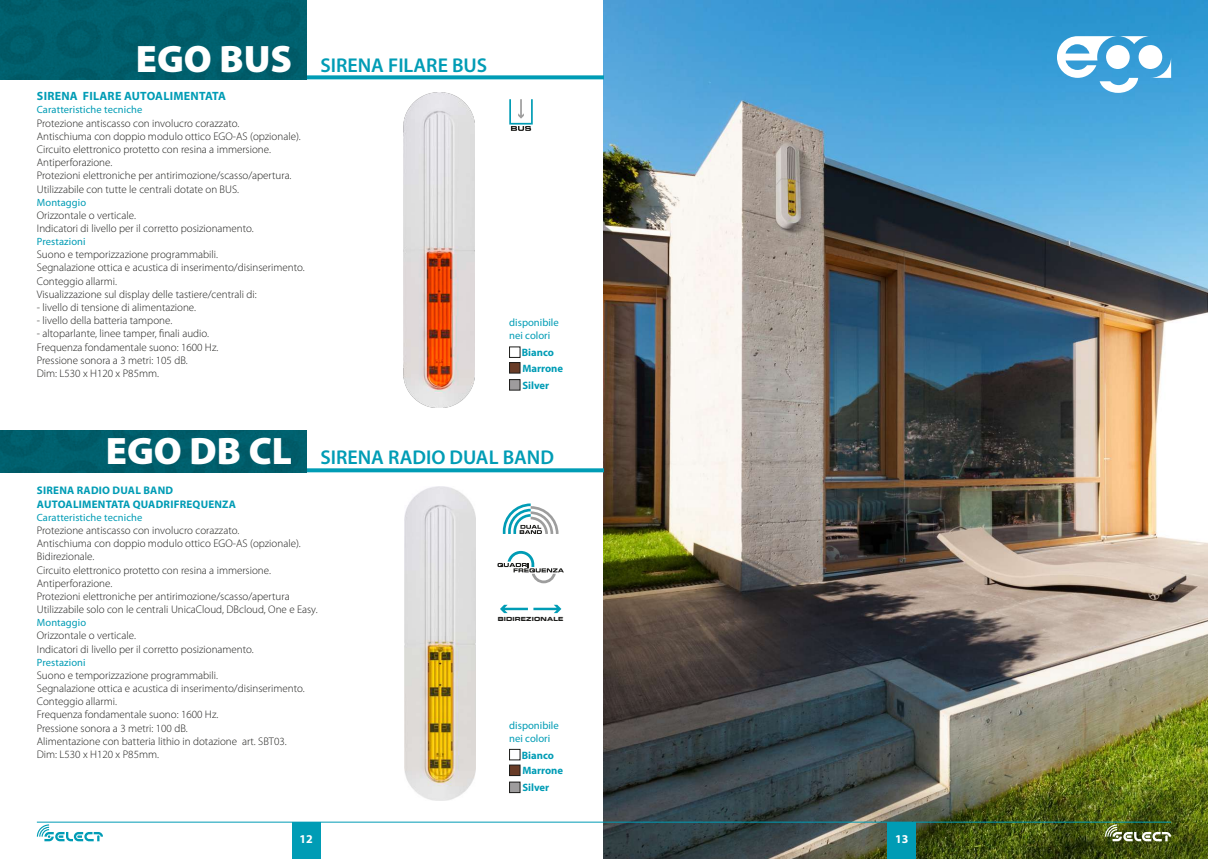
<style>
.page{position:relative;width:1208px;height:859px;background:#fff}
.page>*{position:absolute;margin:0;border:0;box-sizing:border-box;transform-origin:0 0}
.t1{font:600 20px "Myriad Pro";color:#009cb5}
.t2{font:700 12px "Myriad Pro";letter-spacing:.02em;color:#009cb5}
.t3{font:700 12px "Myriad Pro";color:#fff}
.t4{font:300 11px/13.2px "Myriad Pro";color:#1d1d1b}
.t5{font:700 11px/13.2px "Myriad Pro";letter-spacing:.02em;color:#009cb5}
.t6{font:10.7px/12.8px "Myriad Pro";color:#009cb5}
.t7{font:700 10.7px/15.7px "Myriad Pro";color:#009cb5}
.t8{font:10.5px "Myriad Pro";letter-spacing:.01em;color:#009cb5}
.t9{font:5.6px "Eurostile LT Std Bold Ex 2";letter-spacing:.025em;color:#1d1d1b}
.s1{font-weight:900;font-size:38.4px;color:#fff}
</style>
<div class="page">
<img style="left:604px;top:0;width:604px;height:859px">
<div style="left:292px;top:822px;width:28px;height:37px;background:#009cb5"></div>
<div style="left:887px;top:822px;width:29px;height:37px;background:#009cb5"></div>
<svg style="left:37px;top:824px;width:66px;height:17px"></svg>
<svg style="left:1105px;top:824px;width:66px;height:17px"></svg>
<hr style="left:37px;top:822px;width:1134px;height:1px;background:#009cb5">
<svg style="left:306px;top:75px;width:298px;height:4px"></svg>
<img style="left:404px;top:93px;width:70px;height:314px">
<img style="left:405px;top:486px;width:70px;height:315px">
<svg style="left:503px;top:503px;width:55px;height:31px"></svg>
<svg style="left:497px;top:551px;width:67px;height:32px"></svg>
<svg style="left:306px;top:468px;width:298px;height:4px"></svg>
<div style="left:0;top:0;width:306px;height:79px;background:#005f6c"></div>
<div style="left:509px;top:749px;width:11px;height:11px;border:1px solid #1d1d1b"></div>
<div style="left:509px;top:765px;width:11px;height:10px;background:#693c27"></div>
<div style="left:509px;top:765px;width:11px;height:11px;border:1px solid #1d1d1b"></div>
<div style="left:509px;top:782px;width:11px;height:11px;background:#9e9c9d"></div>
<div style="left:509px;top:782px;width:11px;height:11px;border:1px solid #1d1d1b"></div>
<div style="left:509px;top:347px;width:11px;height:11px;border:1px solid #1d1d1b"></div>
<div style="left:509px;top:363px;width:11px;height:10px;background:#693c27"></div>
<div style="left:509px;top:362px;width:11px;height:11px;border:1px solid #1d1d1b"></div>
<div style="left:509px;top:380px;width:11px;height:10px;background:#9e9c9d"></div>
<div style="left:509px;top:379px;width:11px;height:11px;border:1px solid #1d1d1b"></div>
<div style="left:0;top:431px;width:306px;height:41px;background:#005f6c"></div>
<svg style="left:1057px;top:36px;width:114px;height:57px"></svg>
<svg style="left:509px;top:99px;width:24px;height:32px"></svg>
<svg style="left:500px;top:605px;width:61px;height:8px"></svg>
<h1 class="t1" style="left:136px;top:53px;width:353px"><span class="s1">EGO BUS</span> SIRENA FILARE BUS</h1>
<p class="t2" style="left:37px;top:88px;width:190px">SIRENA FILARE AUTOALIMENTATA</p>
<p class="t8" style="left:37px;top:103px;width:107px">Caratteristiche tecniche</p>
<p class="t4" style="left:37px;top:116px;width:265px">Protezione antiscasso con involucro corazzato.<br>Antischiuma con doppio modulo ottico EGO-AS (opzionale).<br>Circuito elettronico protetto con resina a immersione.<br>Antiperforazione.<br>Protezioni elettroniche per antirimozione/scasso/apertura.<br>Utilizzabile con tutte le centrali dotate on BUS.</p>
<p class="t8" style="left:37px;top:196px;width:51px">Montaggio</p>
<p class="t4" style="left:37px;top:208px;width:218px">Orizzontale o verticale.<br>Indicatori di livello per il corretto posizionamento.</p>
<p class="t8" style="left:37px;top:235px;width:50px">Prestazioni</p>
<p class="t4" style="left:37px;top:248px;width:269px">Suono e temporizzazione programmabili.<br>Segnalazione ottica e acustica di inserimento/disinserimento.<br>Conteggio allarmi.<br>Visualizzazione sul display delle tastiere/centrali di:</p>
<p class="t4" style="left:37px;top:301px;width:161px">- livello di tensione di alimentazione.</p>
<p class="t4" style="left:37px;top:314px;width:137px">- livello della batteria tampone.</p>
<p class="t4" style="left:37px;top:327px;width:183px">- altoparlante, linee tamper, finali audio.<br>Frequenza fondamentale suono: 1600 Hz.<br>Pressione sonora a 3 metri: 105 dB.<br>Dim: L530 x H120 x P85mm.</p>
<p class="t6" style="left:509px;top:316px;width:51px">disponibile nei colori</p>
<p class="t7" style="left:522px;top:344px;width:43px">Bianco<br>Marrone</p>
<p class="t7" style="left:522px;top:377px;width:28px">Silver</p>
<h1 class="t1" style="left:106px;top:445px;width:449px"><span class="s1">EGO DB CL</span> SIRENA RADIO DUAL BAND</h1>
<p class="t5" style="left:37px;top:484px;width:201px">SIRENA RADIO DUAL BAND<br>AUTOALIMENTATA QUADRIFREQUENZA</p>
<p class="t8" style="left:37px;top:511px;width:107px">Caratteristiche tecniche</p>
<p class="t4" style="left:37px;top:524px;width:282px">Protezione antiscasso con involucro corazzato.<br>Antischiuma con doppio modulo ottico EGO-AS (opzionale).<br>Bidirezionale.<br>Circuito elettronico protetto con resina a immersione.<br>Antiperforazione.<br>Protezioni elettroniche per antirimozione/scasso/apertura Utilizzabile solo con le centrali UnicaCloud, DBcloud, One e Easy.</p>
<p class="t8" style="left:37px;top:616px;width:51px">Montaggio</p>
<p class="t4" style="left:37px;top:629px;width:218px">Orizzontale o verticale.<br>Indicatori di livello per il corretto posizionamento.</p>
<p class="t8" style="left:37px;top:656px;width:50px">Prestazioni</p>
<p class="t4" style="left:37px;top:668px;width:269px">Suono e temporizzazione programmabili.<br>Segnalazione ottica e acustica di inserimento/disinserimento.<br>Conteggio allarmi.<br>Frequenza fondamentale suono: 1600 Hz.<br>Pressione sonora a 3 metri: 100 dB.<br>Alimentazione con batteria lithio in dotazione art. SBT03.<br>Dim: L530 x H120 x P85mm.</p>
<p class="t9" style="left:498px;top:615px;width:67px">BIDIREZIONALE</p>
<p class="t6" style="left:509px;top:719px;width:51px">disponibile nei colori</p>
<p class="t7" style="left:522px;top:747px;width:43px">Bianco<br>Marrone</p>
<p class="t7" style="left:522px;top:779px;width:28px">Silver</p>
<p class="t3" style="left:299px;top:831px;width:15px">12</p>
<p class="t3" style="left:895px;top:831px;width:15px">13</p>
</div>
